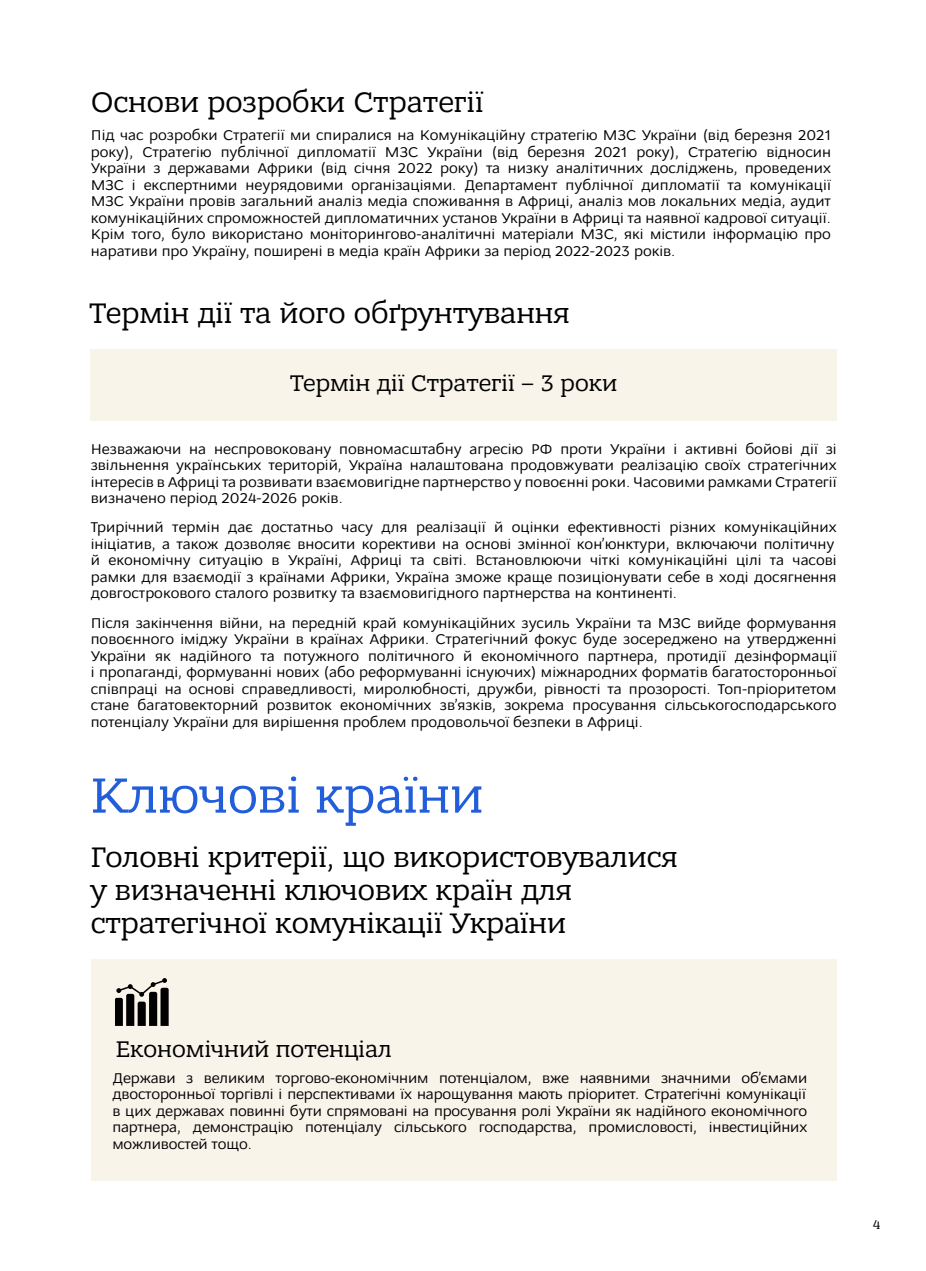
<style>
.page{position:relative;width:926px;height:1271px;background:#fff}
.page>*{position:absolute;margin:0;border:0;box-sizing:border-box;transform-origin:0 0}
.t1{font:52.5px "Bandera Pro";color:#225eda}
.sub-header{font:30px/33px "Bandera Pro";color:#000}
.sub-header-2{font:24px "Bandera Pro";color:#000}
.body{font:15px/16.5px "Osnova Pro";color:#000;text-align:justify}
.t2{font:13.5px "Bandera Pro";color:#000}
</style>
<div class="page">
<div style="left:90px;top:349px;width:746px;height:71px;background:#f8f4ea"></div>
<div style="left:91px;top:959px;width:745px;height:221px;background:#f8f4ea"></div>
<svg style="left:116px;top:978px;width:52px;height:48px"></svg>
<p class="sub-header" style="left:91px;top:86px;width:394px">Основи розробки Стратегії</p>
<p class="body" style="left:91px;top:127px;width:741px">Під час розробки Стратегії ми спиралися на Комунікаційну стратегію МЗС України (від березня 2021 року), Стратегію публічної дипломатії МЗС України (від березня 2021 року), Стратегію відносин України з державами Африки (від січня 2022 року) та низку аналітичних досліджень, проведених МЗС і експертними неурядовими організаціями. Департамент публічної дипломатії та комунікації МЗС України провів загальний аналіз медіа споживання в Африці, аналіз мов локальних медіа, аудит комунікаційних спроможностей дипломатичних установ України в Африці та наявної кадрової ситуації.<br>Крім того, було використано моніторингово-аналітичні матеріали МЗС, які містили інформацію про наративи про Україну, поширені в медіа країн Африки за період 2022-2023 років.</p>
<p class="sub-header" style="left:90px;top:297px;width:481px">Термін дії та його обґрунтування</p>
<p class="sub-header-2" style="left:290px;top:368px;width:328px">Термін дії Стратегії – 3 роки</p>
<p class="body" style="left:91px;top:440px;width:747px">Незважаючи на неспровоковану повномасштабну агресію РФ проти України і активні бойові дії зі звільнення українських територій, Україна налаштована продовжувати реалізацію своїх стратегічних інтересів в Африці та розвивати взаємовигідне партнерство у повоєнні роки. Часовими рамками Стратегії визначено період 2024-2026 років.</p>
<p class="body" style="left:91px;top:519px;width:747px;text-align:left">Трирічний термін дає достатньо часу для реалізації й оцінки ефективності різних комунікаційних ініціатив, а також дозволяє вносити корективи на основі змінної кон’юнктури, включаючи політичну й економічну ситуацію в Україні, Африці та світі. Встановлюючи чіткі комунікаційні цілі та часові рамки для взаємодії з країнами Африки, Україна зможе краще позиціонувати себе в ході досягнення довгострокового сталого розвитку та взаємовигідного партнерства на континенті.</p>
<p class="body" style="left:91px;top:614px;width:747px">Після закінчення війни, на передній край комунікаційних зусиль України та МЗС вийде формування повоєнного іміджу України в країнах Африки. Стратегічний фокус буде зосереджено на утвердженні України як надійного та потужного політичного й економічного партнера, протидії дезінформації і пропаганді, формуванні нових (або реформуванні існуючих) міжнародних форматів багатосторонньої співпраці на основі справедливості, миролюбності, дружби, рівності та прозорості. Топ-пріоритетом стане багатовекторний розвиток економічних зв’язків, зокрема просування сільськогосподарського потенціалу України для вирішення проблем продовольчої безпеки в Африці.</p>
<p class="t1" style="left:91px;top:763px;width:394px">Ключові країни</p>
<p class="sub-header" style="left:91px;top:840px;width:588px">Головні критерії, що використовувалися у визначенні ключових країн для стратегічної комунікації України</p>
<p class="sub-header-2" style="left:116px;top:1034px;width:277px">Економічний потенціал</p>
<p class="body" style="left:112px;top:1069px;width:696px">Держави з великим торгово-економічним потенціалом, вже наявними значними об’ємами двосторонньої торгівлі і перспективами їх нарощування мають пріоритет. Стратегічні комунікації в цих державах повинні бути спрямовані на просування ролі України як надійного економічного партнера, демонстрацію потенціалу сільського господарства, промисловості, інвестиційних можливостей тощо.</p>
<p class="t2" style="left:872px;top:1216px;width:9px">4</p>
</div>
